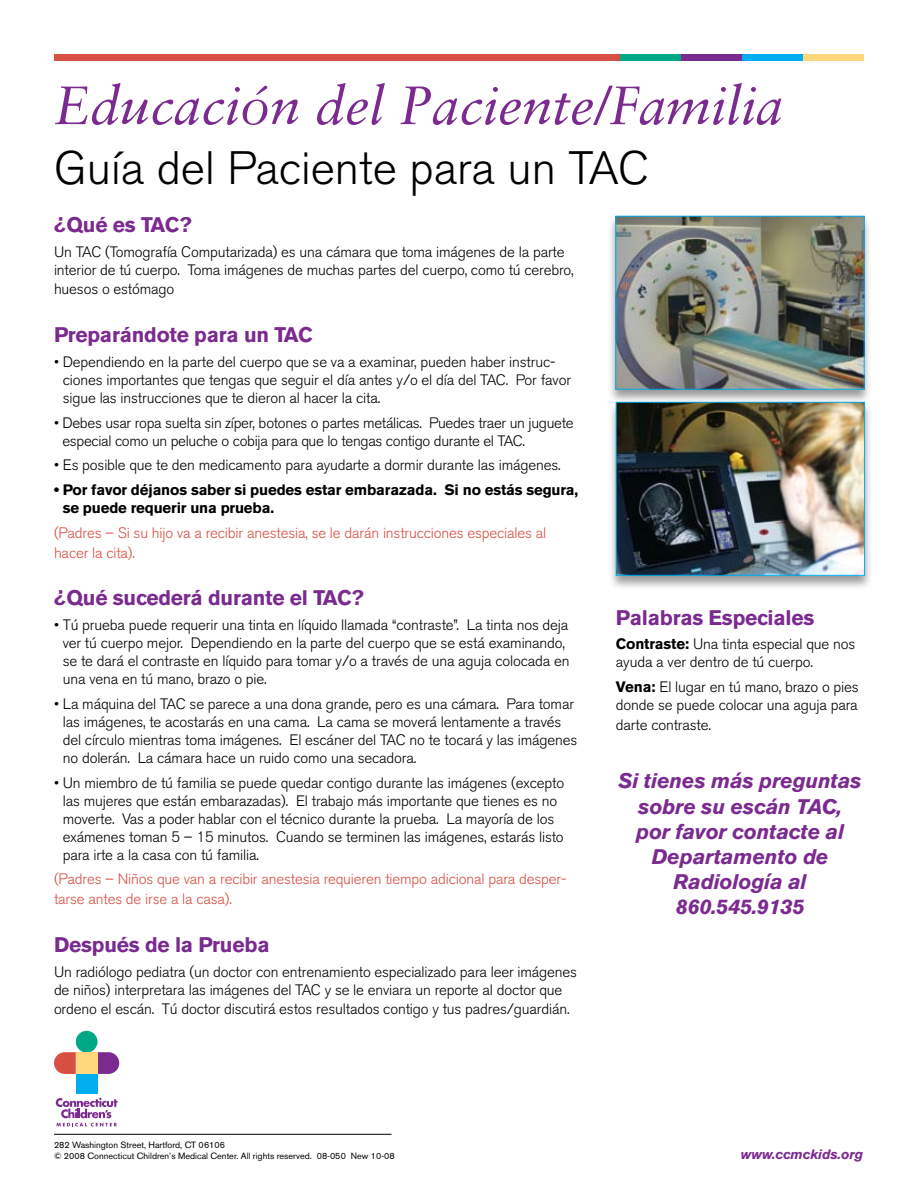
<style>
.page{position:relative;width:918px;height:1188px;background:#fff}
.page>*{position:absolute;margin:0;border:0;box-sizing:border-box;transform-origin:0 0}
.t1{font:italic 54px "Sabon";color:#7b2a90}
.t2{font:300 46.5px "Akzidenz Grotesk BE";color:#000}
.t3{font:italic 700 21px/25.2px "Akzidenz Grotesk BE";letter-spacing:-.01em;color:#7b2a90;text-align:center}
.t4{font:700 21px "Akzidenz Grotesk BE";letter-spacing:-.01em;color:#7b2a90}
.t5{font:300 15px/18px "Akzidenz Grotesk BE";letter-spacing:-.01em;color:#000}
.t6{font:300 15px/19.8px "Akzidenz Grotesk BE";letter-spacing:-.01em;color:#d84f43}
.t7{font:700 15px/18px "Akzidenz Grotesk BE";letter-spacing:-.01em;color:#000}
.t8{font:italic 700 13.5px "Akzidenz Grotesk BE";letter-spacing:-.005em;color:#7b2a90}
.t9{font:9px/10.8px "Akzidenz Grotesk BE";color:#000}
.s1{font-weight:700}
</style>
<div class="page">
<div style="left:803px;top:54px;width:61px;height:7px;background:#ffd87d"></div>
<div style="left:742px;top:54px;width:61px;height:7px;background:#00aeef"></div>
<div style="left:680px;top:54px;width:62px;height:7px;background:#7b2a90"></div>
<div style="left:619px;top:54px;width:61px;height:7px;background:#00a886"></div>
<div style="left:54px;top:54px;width:565px;height:7px;background:#d84f43"></div>
<div style="left:608px;top:401px;width:265px;height:190px;background:#000;opacity:.4"></div>
<img style="left:618px;top:405px;width:245px;height:169px">
<div style="left:616px;top:402px;width:249px;height:174px;border:1px solid #00aeef"></div>
<div style="left:607px;top:214px;width:265px;height:191px;background:#000;opacity:.4"></div>
<img style="left:618px;top:218px;width:244px;height:169px">
<svg style="left:54px;top:1031px;width:65px;height:43px"></svg>
<div style="left:76px;top:1052px;width:21px;height:22px;background:#ffd87d"></div>
<div style="left:76px;top:1074px;width:21px;height:20px;background:#00aeef"></div>
<svg style="left:56px;top:1098px;width:62px;height:28px"></svg>
<hr style="left:54px;top:1134px;width:338px;height:1px;background:#000">
<h1 class="t1" style="left:54px;top:74px;width:731px">Educación del Paciente/Familia</h1>
<h2 class="t2" style="left:54px;top:142px;width:597px">Guía del Paciente para un TAC</h2>
<h3 class="t4" style="left:54px;top:212px;width:139px">¿Qué es TAC?</h3>
<p class="t5" style="left:54px;top:243px;width:521px">Un TAC (Tomografía Computarizada) es una cámara que toma imágenes de la parte interior de tú cuerpo. Toma imágenes de muchas partes del cuerpo, como tú cerebro,</p>
<p class="t5" style="left:54px;top:280px;width:122px">huesos o estómago</p>
<h3 class="t4" style="left:54px;top:323px;width:260px">Preparándote para un TAC</h3>
<p class="t5" style="left:63px;top:353px;width:510px;text-indent:-9px">• Dependiendo en la parte del cuerpo que se va a examinar, pueden haber instruc&shy;ciones importantes que tengas que seguir el día antes y/o el día del TAC. Por favor sigue las instrucciones que te dieron al hacer la cita.</p>
<p class="t5" style="left:62px;top:414px;width:513px;text-indent:-8px">• Debes usar ropa suelta sin zíper, botones o partes metálicas. Puedes traer un juguete especial como un peluche o cobija para que lo tengas contigo durante el TAC.</p>
<p class="t5" style="left:54px;top:456px;width:508px">• Es posible que te den medicamento para ayudarte a dormir durante las imágenes.</p>
<p class="t7" style="left:63px;top:481px;width:517px;text-indent:-9px">• Por favor déjanos saber si puedes estar embarazada. Si no estás segura, se puede requerir una prueba.</p>
<p class="t6" style="left:54px;top:523px;width:494px">(Padres – Si su hijo va a recibir anestesia, se le darán instrucciones especiales al hacer la cita).</p>
<h3 class="t4" style="left:54px;top:586px;width:311px">¿Qué sucederá durante el TAC?</h3>
<p class="t5" style="left:63px;top:616px;width:508px;text-indent:-9px">• Tú prueba puede requerir una tinta en líquido llamada “contraste”. La tinta nos deja ver tú cuerpo mejor. Dependiendo en la parte del cuerpo que se está examinando, se te dará el contraste en líquido para tomar y/o a través de una aguja colocada en una vena en tú mano, brazo o pie.</p>
<p class="t5" style="left:63px;top:695px;width:516px;text-indent:-9px">• La máquina del TAC se parece a una dona grande, pero es una cámara. Para tomar las imágenes, te acostarás en una cama. La cama se moverá lentamente a través del círculo mientras toma imágenes. El escáner del TAC no te tocará y las imágenes no dolerán. La cámara hace un ruido como una secadora.</p>
<p class="t5" style="left:63px;top:774px;width:503px;text-indent:-9px">• Un miembro de tú familia se puede quedar contigo durante las imágenes (excepto las mujeres que están embarazadas). El trabajo más importante que tienes es no moverte. Vas a poder hablar con el técnico durante la prueba. La mayoría de los exámenes toman 5 – 15 minutos. Cuando se terminen las imágenes, estarás listo para irte a la casa con tú familia.</p>
<p class="t6" style="left:54px;top:869px;width:514px">(Padres – Niños que van a recibir anestesia requieren tiempo adicional para desper&shy;tarse antes de irse a la casa).</p>
<h3 class="t4" style="left:54px;top:932px;width:217px">Después de la Prueba</h3>
<p class="t5" style="left:54px;top:963px;width:525px">Un radiólogo pediatra (un doctor con entrenamiento especializado para leer imágenes de niños) interpretara las imágenes del TAC y se le enviara un reporte al doctor que</p>
<p class="t5" style="left:54px;top:1000px;width:517px">ordeno el escán. Tú doctor discutirá estos resultados contigo y tus padres/guardián.</p>
<h3 class="t4" style="left:616px;top:605px;width:200px">Palabras Especiales</h3>
<p class="t5" style="left:616px;top:636px;width:241px"><span class="s1">Contraste:</span> Una tinta especial que nos ayuda a ver dentro de tú cuerpo.</p>
<p class="t5" style="left:616px;top:678px;width:244px"><span class="s1">Vena:</span> El lugar en tú mano, brazo o pies donde se puede colocar una aguja para</p>
<p class="t5" style="left:616px;top:716px;width:96px">darte contraste.</p>
<h3 class="t3" style="left:619px;top:769px;width:245px">Si tienes más preguntas sobre su escán TAC, por favor contacte al<br>Departamento de<br>Radiología al<br>860.545.9135</h3>
<p class="t9" style="left:54px;top:1139px;width:342px">282 Washington Street, Hartford, CT 06106<br>© 2008 Connecticut Children’s Medical Center. All rights reserved. 08-050 New 10-08</p>
<p class="t8" style="left:741px;top:1146px;width:124px">www.ccmckids.org</p>
</div>
